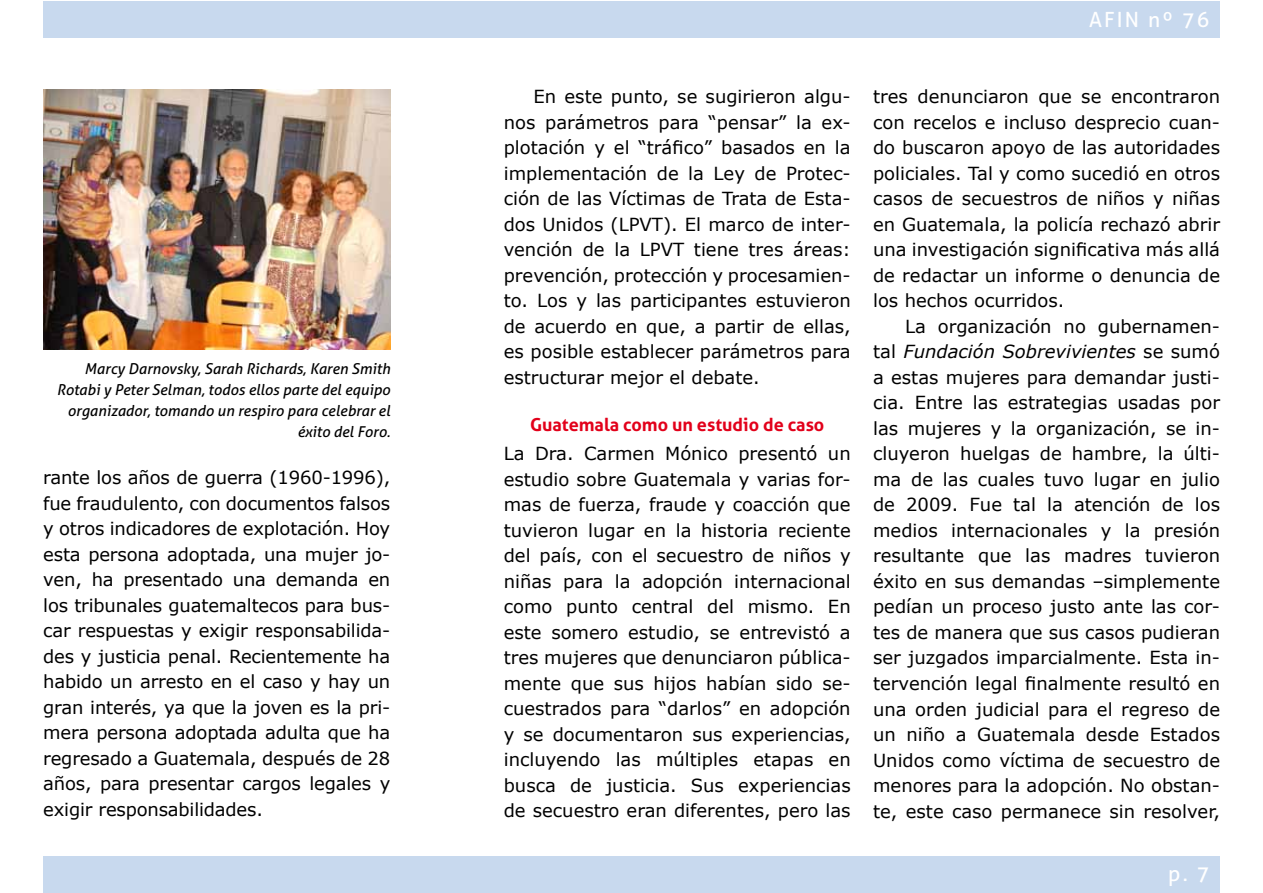
<style>
.page{position:relative;width:1263px;height:893px;background:#fff}
.page>*{position:absolute;margin:0;border:0;box-sizing:border-box;transform-origin:0 0}
.t1{font:21px "Aller";letter-spacing:.1em;color:#fff}
.t2{font:18px/25.5px "Verdana";color:#000;text-align:justify}
.t3{font:700 18px "Aller";color:#e2001a}
.t4{font:italic 15px/21px "Aller";color:#000;text-align:right}
.s1{font-style:italic}
</style>
<div class="page">
<div style="left:43px;top:1px;width:1177px;height:37px;background:#c8d9ee"></div>
<div style="left:43px;top:856px;width:1177px;height:37px;background:#c8d9ee"></div>
<img style="left:43px;top:89px;width:347px;height:261px">
<p class="t4" style="left:57px;top:358px;width:335px">Marcy Darnovsky, Sarah Richards, Karen Smith Rotabi y Peter Selman, todos ellos parte del equipo organizador, tomando un respiro para celebrar el éxito del Foro.</p>
<p class="t2" style="left:43px;top:465px;width:349px">rante los años de guerra (1960-1996), fue fraudulento, con documentos falsos y otros indicadores de explotación. Hoy esta persona adoptada, una mujer jo&shy;ven, ha presentado una demanda en los tribunales guatemaltecos para bus&shy;car respuestas y exigir responsabilida&shy;des y justicia penal. Recientemente ha habido un arresto en el caso y hay un gran interés, ya que la joven es la pri&shy;mera persona adoptada adulta que ha regresado a Guatemala, después de 28 años, para presentar cargos legales y exigir responsabilidades.</p>
<p class="t1" style="left:1089px;top:7px;width:122px">AFIN nº 76</p>
<p class="t2" style="left:504px;top:84px;width:348px;text-indent:30px">En este punto, se sugirieron algu&shy;nos parámetros para “pensar” la ex&shy;plotación y el “tráfico” basados en la implementación de la Ley de Protec&shy;ción de las Víctimas de Trata de Esta&shy;dos Unidos (LPVT). El marco de inter&shy;vención de la LPVT tiene tres áreas: prevención, protección y procesamien&shy;to. Los y las participantes estuvieron de acuerdo en que, a partir de ellas, es posible establecer parámetros para estructurar mejor el debate.</p>
<p class="t3" style="left:530px;top:413px;width:296px">Guatemala como un estudio de caso</p>
<p class="t2" style="left:504px;top:441px;width:348px">La Dra. Carmen Mónico presentó un estudio sobre Guatemala y varias for&shy;mas de fuerza, fraude y coacción que tuvieron lugar en la historia reciente del país, con el secuestro de niños y niñas para la adopción internacional como punto central del mismo. En este somero estudio, se entrevistó a tres mujeres que denunciaron pública&shy;mente que sus hijos habían sido se&shy;cuestrados para “darlos” en adopción y se documentaron sus experiencias, incluyendo las múltiples etapas en busca de justicia. Sus experiencias de secuestro eran diferentes, pero las</p>
<p class="t2" style="left:873px;top:84px;width:348px">tres denunciaron que se encontraron con recelos e incluso desprecio cuan&shy;do buscaron apoyo de las autoridades policiales. Tal y como sucedió en otros casos de secuestros de niños y niñas en Guatemala, la policía rechazó abrir una investigación significativa más allá de redactar un informe o denuncia de los hechos ocurridos.</p>
<p class="t2" style="left:873px;top:313px;width:348px;text-indent:32px">La organización no gubernamen&shy;tal <span class="s1">Fundación Sobrevivientes</span> se sumó a estas mujeres para demandar justi&shy;cia. Entre las estrategias usadas por las mujeres y la organización, se in&shy;cluyeron huelgas de hambre, la últi&shy;ma de las cuales tuvo lugar en julio de 2009. Fue tal la atención de los medios internacionales y la presión resultante que las madres tuvieron éxito en sus demandas –simplemente pedían un proceso justo ante las cor&shy;tes de manera que sus casos pudieran ser juzgados imparcialmente. Esta in&shy;tervención legal finalmente resultó en una orden judicial para el regreso de un niño a Guatemala desde Estados Unidos como víctima de secuestro de menores para la adopción. No obstan&shy;te, este caso permanece sin resolver,</p>
<p class="t1" style="left:1168px;top:861px;width:43px">p. 7</p>
</div>
